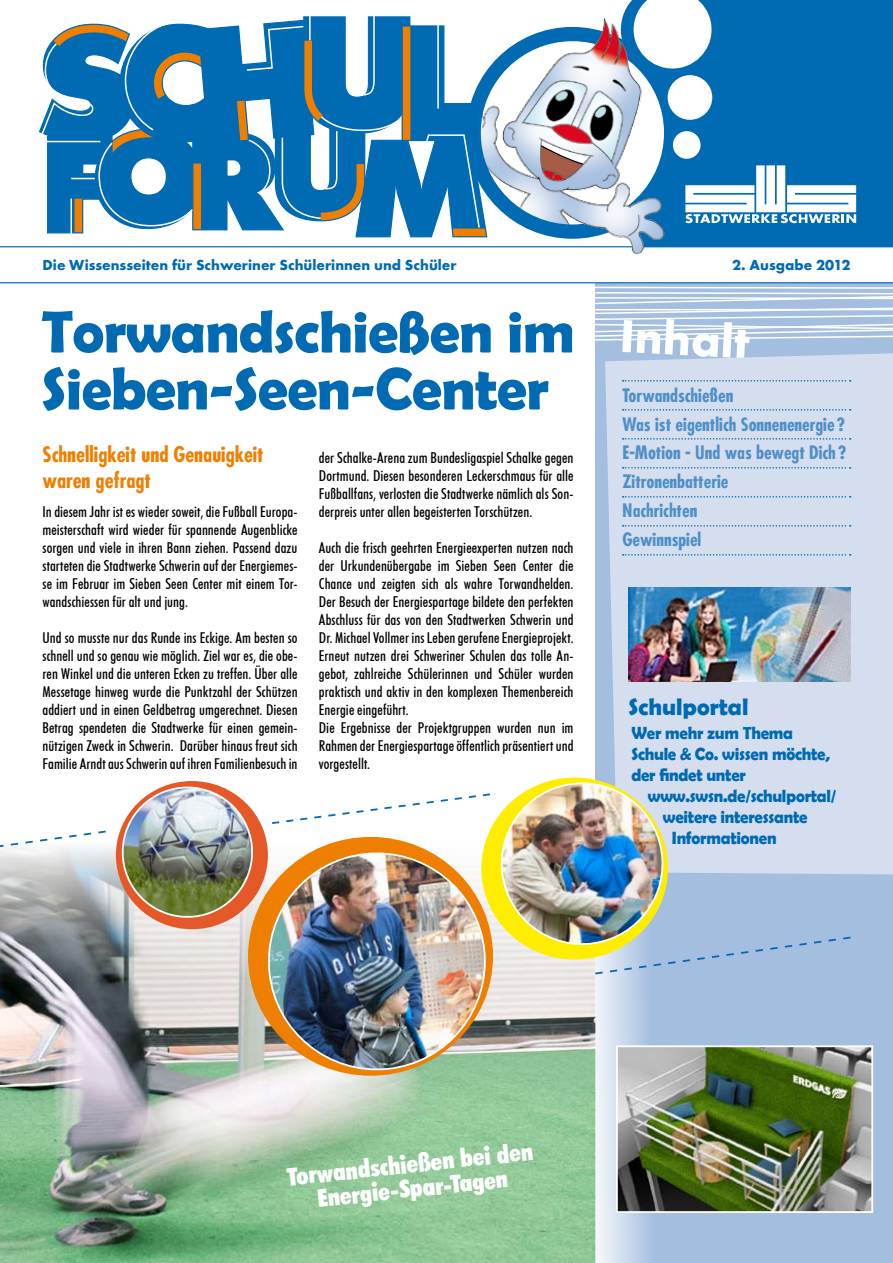
<style>
.page{position:relative;width:893px;height:1263px;background:#fff}
.page>*{position:absolute;margin:0;border:0;box-sizing:border-box;transform-origin:0 0}
.t1{font:700 60px/57px "Berlin Sans FB Demi";letter-spacing:-.01em;color:#006ab3}
.t2{font:700 48px "Futura T";color:#fff}
.t3{font:900 condensed 24.45px/24.5px "Futura BT";color:#fff;text-align:center}
.t4{font:700 24px "Berlin Sans FB Demi";color:#006ab3}
.t5{font:700 condensed 21px/25.5px "Futura";color:#ee7f00}
.t6{font:700 condensed 18px/28.8px "Futura";color:#4f90c8}
.t7{font:700 17.7px/21px "Berlin Sans FB Demi";letter-spacing:-.015em;color:#006ab3;scale:.95 1}
.t8{font:500 condensed 15px/18px "Futura BT";letter-spacing:.005em;color:#000;text-align:justify}
.t9{font:700 15px "Futura T";color:#006ab3}
</style>
<div class="page">
<div style="left:667px;top:0;width:226px;height:246px;background:#006ab3"></div>
<hr style="left:0;top:246px;width:893px;height:1px;background:#006ab3">
<img style="left:488px;top:63px;width:5px;height:140px">
<svg style="left:38px;top:16px;width:450px;height:222px"></svg>
<hr style="left:437px;top:22px;width:2px;height:87px;background:#fff">
<svg style="left:624px;top:0;width:87px;height:74px"></svg>
<div style="left:668px;top:75px;width:44px;height:45px;background:#fff;border-radius:50%"></div>
<div style="left:673px;top:131px;width:28px;height:28px;background:#fff;border-radius:50%"></div>
<svg style="left:685px;top:165px;width:171px;height:58px"></svg>
<div style="left:595px;top:283px;width:298px;height:980px;background:#a4bee0"></div>
<svg style="left:595px;top:286px;width:298px;height:55px"></svg>
<div style="left:605px;top:353px;width:288px;height:521px;background:#d4deef"></div>
<hr style="left:0;top:282px;width:893px;height:1px;background:#006ab3">
<img style="left:493px;top:12px;width:174px;height:242px">
<svg style="left:541px;top:146px;width:42px;height:19px"></svg>
<img style="left:0;top:841px;width:595px;height:422px">
<svg style="left:595px;top:975px;width:53px;height:288px;background:#d6e2f0"></svg>
<svg style="left:272px;top:793px;width:218px;height:31px"></svg>
<svg style="left:0;top:830px;width:108px;height:23px"></svg>
<div style="left:248px;top:837px;width:245px;height:239px;background:#ee7f00;border-radius:50%"></div>
<img style="left:263px;top:848px;width:227px;height:227px">
<svg style="left:623px;top:438px;width:228px;height:2px"></svg>
<svg style="left:623px;top:409px;width:228px;height:2px"></svg>
<svg style="left:623px;top:380px;width:228px;height:2px"></svg>
<svg style="left:623px;top:467px;width:228px;height:2px"></svg>
<svg style="left:623px;top:496px;width:228px;height:2px"></svg>
<svg style="left:623px;top:525px;width:228px;height:2px"></svg>
<svg style="left:623px;top:554px;width:228px;height:2px"></svg>
<div style="left:116px;top:781px;width:152px;height:148px;background:#e55828;border-radius:50%"></div>
<img style="left:117px;top:782px;width:140px;height:138px">
<img style="left:619px;top:1048px;width:251px;height:162px">
<div style="left:616px;top:1045px;width:257px;height:168px;border:2px solid #fff"></div>
<img style="left:629px;top:587px;width:222px;height:94px">
<div style="left:481px;top:777px;width:187px;height:182px;background:#ffed00;border-radius:50%"></div>
<img style="left:500px;top:781px;width:352px;height:194px">
<p class="t9" style="left:43px;top:256px;width:416px">Die Wissensseiten für Schweriner Schülerinnen und Schüler</p>
<p class="t9" style="left:732px;top:256px;width:120px">2. Ausgabe 2012</p>
<h1 class="t1" style="left:41px;top:302px;width:535px">Torwandschießen im<br>Sieben-Seen-Center</h1>
<h3 class="t5" style="left:43px;top:441px;width:223px">Schnelligkeit und Genauigkeit waren gefragt</h3>
<p class="t8" style="left:43px;top:503px;width:257px">In diesem Jahr ist es wieder soweit, die Fußball Europa&shy;meisterschaft wird wieder für spannende Augenblicke sorgen und viele in ihren Bann ziehen. Passend dazu starteten die Stadtwerke Schwerin auf der Energiemes&shy;se im Februar im Sieben Seen Center mit einem Tor&shy;wandschiessen für alt und jung.</p>
<p class="t8" style="left:43px;top:629px;width:257px">Und so musste nur das Runde ins Eckige. Am besten so schnell und so genau wie möglich. Ziel war es, die obe&shy;ren Winkel und die unteren Ecken zu treffen. Über alle Messetage hinweg wurde die Punktzahl der Schützen addiert und in einen Geldbetrag umgerechnet. Diesen Betrag spendeten die Stadtwerke für einen gemein&shy;nützigen Zweck in Schwerin. Darüber hinaus freut sich Familie Arndt aus Schwerin auf ihren Familienbesuch in</p>
<p class="t8" style="left:319px;top:449px;width:256px">der Schalke-Arena zum Bundesligaspiel Schalke gegen Dortmund. Diesen besonderen Leckerschmaus für alle Fußballfans, verlosten die Stadtwerke nämlich als Son&shy;derpreis unter allen begeisterten Torschützen.</p>
<p class="t8" style="left:319px;top:539px;width:256px;text-align:left">Auch die frisch geehrten Energieexperten nutzen nach der Urkundenübergabe im Sieben Seen Center die Chance und zeigten sich als wahre Torwandhelden.<br>Der Besuch der Energiespartage bildete den perfekten Abschluss für das von den Stadtwerken Schwerin und Dr. Michael Vollmer ins Leben gerufene Energieprojekt.<br>Erneut nutzen drei Schweriner Schulen das tolle An&shy;gebot, zahlreiche Schülerinnen und Schüler wurden praktisch und aktiv in den komplexen Themenbereich Energie eingeführt.<br>Die Ergebnisse der Projektgruppen wurden nun im Rahmen der Energiespartage öffentlich präsentiert und vorgestellt.</p>
<h2 class="t2" style="left:621px;top:306px;width:131px;rotate:3deg">Inhalt</h2>
<p class="t6" style="left:622px;top:380px;width:226px">Torwandschießen<br>Was ist eigentlich Sonnenenergie ?<br>E-Motion - Und was bewegt Dich ?<br>Zitronenbatterie<br>Nachrichten<br>Gewinnspiel</p>
<h3 class="t4" style="left:629px;top:693px;width:121px">Schulportal</h3>
<p class="t7" style="left:631px;top:722px;width:211px">Wer mehr zum Thema<br>Schule &amp; Co. wissen möchte, der findet unter</p>
<p class="t7" style="left:648px;top:785px;width:200px">www.swsn.de/schulportal/</p>
<p class="t7" style="left:663px;top:806px;width:154px">weitere interessante</p>
<p class="t7" style="left:672px;top:827px;width:112px">Informationen</p>
<h3 class="t3" style="left:286px;top:1165px;width:248px;rotate:-6deg">Torwandschießen bei den<br>Energie-Spar-Tagen</h3>
</div>
